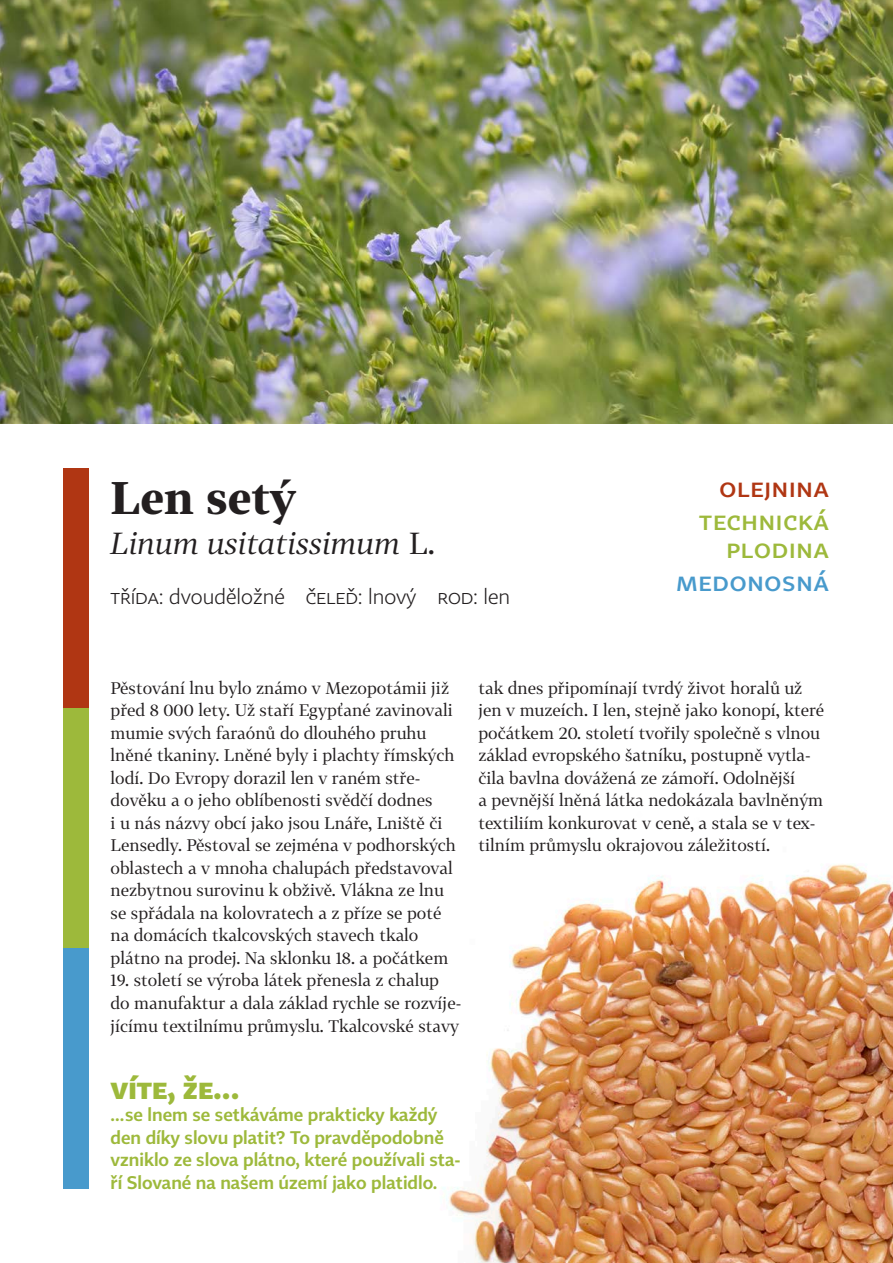
<style>
.page{position:relative;width:893px;height:1263px;background:#fff}
.page>*{position:absolute;margin:0;border:0;box-sizing:border-box;transform-origin:0 0}
.t1{font:700 45px "Tabac G2";color:#231f20}
.t2{font:italic 30px "Tabac G2";color:#231f20}
.t3{font:700 30px "Tabac Sans";color:#9db93b}
.t4{font:500 27px/28.5px "Tabac Sans";letter-spacing:.03em;color:#9db93b;text-align:right}
.t5{font:500 27px "Tabac Sans";letter-spacing:.03em;color:#489acc}
.t6{font:500 27px "Tabac Sans";letter-spacing:.03em;color:#b03613}
.t7{font:300 21px "Tabac Sans";color:#231f20}
.t8{font:600 18px/22.5px "Tabac Sans";color:#9db93b}
.t9{font:16.5px/22.5px "Tabac G2";color:#231f20}
.s1{font-style:normal}
</style>
<div class="page">
<img style="left:442px;top:864px;width:451px;height:399px">
<img style="left:0;top:0;width:893px;height:424px">
<div style="left:63px;top:469px;width:25px;height:240px;background:#b03613"></div>
<div style="left:63px;top:709px;width:25px;height:240px;background:#9db93b"></div>
<div style="left:63px;top:949px;width:25px;height:240px;background:#489acc"></div>
<h1 class="t1" style="left:111px;top:468px;width:186px">Len setý</h1>
<h2 class="t2" style="left:111px;top:524px;width:326px">Linum usitatissimum <span class="s1">L.</span></h2>
<p class="t7" style="left:111px;top:584px;width:401px">Třída: dvouděložné Čeleď: lnový Rod: len</p>
<h3 class="t6" style="left:719px;top:471px;width:111px">olejnina</h3>
<h3 class="t4" style="left:699px;top:506px;width:131px">technická plodina</h3>
<h3 class="t5" style="left:676px;top:565px;width:155px">medonosná</h3>
<p class="t9" style="left:111px;top:677px;width:347px">Pěstování lnu bylo známo v Mezopotámii již před 8 000 lety. Už staří Egypťané zavinovali mumie svých faraónů do dlouhého pruhu lněné tkaniny. Lněné byly i plachty římských lodí. Do Evropy dorazil len v raném stře&shy;dověku a o jeho oblíbenosti svědčí dodnes<br>i u nás názvy obcí jako jsou Lnáře, Lniště či Lensedly. Pěstoval se zejména v podhorských oblastech a v mnoha chalupách představoval nezbytnou surovinu k obživě. Vlákna ze lnu se spřádala na kolovratech a z příze se poté na domácích tkalcovských stavech tkalo plátno na prodej. Na sklonku 18. a počátkem</p>
<p class="t9" style="left:111px;top:969px;width:352px">19. století se výroba látek přenesla z chalup do manufaktur a dala základ rychle se rozvíje&shy;jícímu textilnímu průmyslu. Tkalcovské stavy</p>
<h2 class="t3" style="left:111px;top:1069px;width:130px">Víte, že...</h2>
<p class="t8" style="left:111px;top:1104px;width:352px">...se lnem se setkáváme prakticky každý den díky slovu platit? To pravděpodobně vzniklo ze slova plátno, které používali sta&shy;ří Slované na našem území jako platidlo.</p>
<p class="t9" style="left:478px;top:677px;width:347px">tak dnes připomínají tvrdý život horalů už jen v muzeích. I len, stejně jako konopí, které počátkem 20. století tvořily společně s vlnou základ evropského šatníku, postupně vytla&shy;čila bavlna dovážená ze zámoří. Odolnější<br>a pevnější lněná látka nedokázala bavlněným textiliím konkurovat v ceně, a stala se v tex&shy;tilním průmyslu okrajovou záležitostí.</p>
</div>
